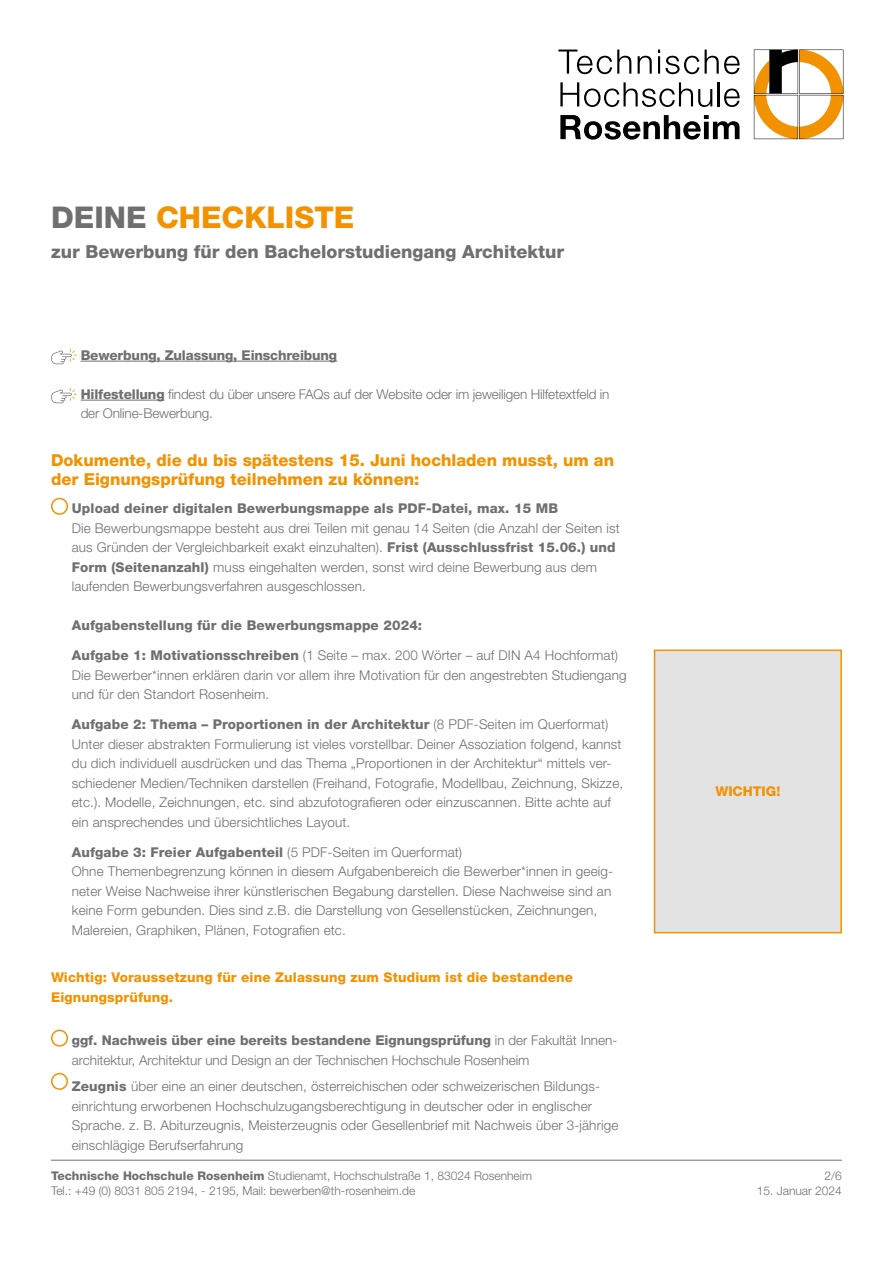
<style>
.page{position:relative;width:893px;height:1263px;background:#fff}
.page>*{position:absolute;margin:0;border:0;box-sizing:border-box;transform-origin:0 0}
.t1{font:800 30px "Helvetica Neue LT Pro";color:#f39200}
.t2{font:800 18px "Helvetica Neue LT Pro";color:#706f6f}
.t3{font:800 16.5px/19.5px "Helvetica Neue LT Pro";color:#f39200}
.t4{font:300 13.5px/19.5px "Helvetica Neue LT Pro";letter-spacing:.01em;color:#706f6f}
.t5{font:300 13.5px/19.5px "Helvetica Neue LT Pro";letter-spacing:-.01em;color:#706f6f}
.t6{font:800 13.5px/19.5px "Helvetica Neue LT Pro";letter-spacing:.01em;color:#f39200}
.t7{font:800 13.5px "Helvetica Neue LT Pro";letter-spacing:.01em;color:#706f6f}
.t8{font:800 13.5px "Helvetica Neue LT Pro";letter-spacing:-.01em;color:#706f6f}
.t9{font:300 12px/14.4px "Helvetica Neue LT Pro";color:#706f6f}
.s1{color:#706f6f}
.s2{font-weight:800}
</style>
<div class="page">
<svg style="left:560px;top:82px;width:152px;height:25px"></svg>
<hr style="left:718px;top:82px;width:2px;height:24px;background:#000">
<svg style="left:724px;top:89px;width:16px;height:18px"></svg>
<svg style="left:560px;top:115px;width:180px;height:25px"></svg>
<svg style="left:558px;top:50px;width:73px;height:24px"></svg>
<svg style="left:638px;top:56px;width:14px;height:18px"></svg>
<svg style="left:658px;top:50px;width:41px;height:24px"></svg>
<svg style="left:705px;top:50px;width:35px;height:24px"></svg>
<svg style="left:754px;top:50px;width:89px;height:89px"></svg>
<hr style="left:51px;top:1160px;width:791px;height:1px;background:#706f6f">
<hr style="left:81px;top:361px;width:256px;height:1px;background:#706f6f">
<hr style="left:81px;top:400px;width:83px;height:1px;background:#706f6f">
<svg style="left:51px;top:349px;width:26px;height:15px"></svg>
<svg style="left:51px;top:388px;width:26px;height:15px"></svg>
<div style="left:51px;top:498px;width:17px;height:17px;border:2px solid #f39200;border-radius:50%"></div>
<div style="left:51px;top:1029px;width:17px;height:17px;border:2px solid #f39200;border-radius:50%"></div>
<div style="left:51px;top:1073px;width:17px;height:17px;border:2px solid #f39200;border-radius:50%"></div>
<div style="left:654px;top:650px;width:187px;height:283px;background:#e3e3e3"></div>
<div style="left:654px;top:649px;width:188px;height:284px;border:2px solid #f39200"></div>
<p class="t1" style="left:51px;top:199px;width:305px"><span class="s1">DEINE</span> CHECKLISTE</p>
<p class="t2" style="left:51px;top:241px;width:515px">zur Bewerbung für den Bachelorstudiengang Architektur</p>
<p class="t8" style="left:81px;top:347px;width:258px">Bewerbung, Zulassung, Einschreibung</p>
<p class="t5" style="left:81px;top:384px;width:530px"><span class="s2">Hilfestellung</span> findest du über unsere FAQs auf der Website oder im jeweiligen Hilfetextfeld in der Online-Bewerbung.</p>
<p class="t3" style="left:51px;top:450px;width:565px">Dokumente, die du bis spätestens 15. Juni hochladen musst, um an der Eignungsprüfung teilnehmen zu können:</p>
<p class="t4" style="left:72px;top:498px;width:549px"><span class="s2">Upload deiner digitalen Bewerbungsmappe als PDF-Datei, max. 15 MB<br></span>Die Bewerbungsmappe besteht aus drei Teilen mit genau 14 Seiten (die Anzahl der Seiten ist aus Gründen der Vergleichbarkeit exakt einzuhalten). <span class="s2">Frist (Ausschlussfrist 15.06.) und Form (Seitenanzahl)</span> muss eingehalten werden, sonst wird deine Bewerbung aus dem laufenden Bewerbungsverfahren ausgeschlossen.</p>
<p class="t7" style="left:72px;top:617px;width:352px">Aufgabenstellung für die Bewerbungsmappe 2024:</p>
<p class="t4" style="left:72px;top:645px;width:556px"><span class="s2">Aufgabe 1: Motivationsschreiben</span> (1 Seite – max. 200 Wörter – auf DIN A4 Hochformat)<br>Die Bewerber*innen erklären darin vor allem ihre Motivation für den angestrebten Studiengang und für den Standort Rosenheim.</p>
<p class="t4" style="left:72px;top:714px;width:553px"><span class="s2">Aufgabe 2: Thema – Proportionen in der Architektur</span> (8 PDF-Seiten im Querformat)<br>Unter dieser abstrakten Formulierung ist vieles vorstellbar. Deiner Assoziation folgend, kannst du dich individuell ausdrücken und das Thema „Proportionen in der Architektur“ mittels ver&shy;schiedener Medien/Techniken darstellen (Freihand, Fotografie, Modellbau, Zeichnung, Skizze, etc.). Modelle, Zeichnungen, etc. sind abzufotografieren oder einzuscannen. Bitte achte auf ein ansprechendes und übersichtliches Layout.</p>
<p class="t4" style="left:72px;top:842px;width:543px"><span class="s2">Aufgabe 3: Freier Aufgabenteil</span> (5 PDF-Seiten im Querformat)<br>Ohne Themenbegrenzung können in diesem Aufgabenbereich die Bewerber*innen in geeig&shy;neter Weise Nachweise ihrer künstlerischen Begabung darstellen. Diese Nachweise sind an keine Form gebunden. Dies sind z.B. die Darstellung von Gesellenstücken, Zeichnungen, Malereien, Graphiken, Plänen, Fotografien etc.</p>
<p class="t6" style="left:51px;top:968px;width:524px">Wichtig: Voraussetzung für eine Zulassung zum Studium ist die bestandene<br>Eignungsprüfung.</p>
<p class="t4" style="left:72px;top:1030px;width:547px"><span class="s2">ggf. Nachweis über eine bereits bestandene Eignungsprüfung</span> in der Fakultät Innen&shy;architektur, Architektur und Design an der Technischen Hochschule Rosenheim</p>
<p class="t4" style="left:72px;top:1076px;width:548px"><span class="s2">Zeugnis</span> über eine an einer deutschen, österreichischen oder schweizerischen Bildungs&shy;einrichtung erworbenen Hochschulzugangsberechtigung in deutscher oder in englischer Sprache. z. B. Abiturzeugnis, Meisterzeugnis oder Gesellenbrief mit Nachweis über 3-jährige einschlägige Berufserfahrung</p>
<p class="t9" style="left:51px;top:1169px;width:483px"><span class="s2">Technische Hochschule Rosenheim</span> Studienamt, Hochschulstraße 1, 83024 Rosenheim<br>Tel.: +49 (0) 8031 805 2194, - 2195, Mail: bewerben@th-rosenheim.de</p>
<p class="t6" style="left:715px;top:782px;width:67px">WICHTIG!</p>
<p class="t9" style="left:825px;top:1169px;width:19px">2/6</p>
<p class="t9" style="left:757px;top:1183px;width:87px">15. Januar 2024</p>
</div>
